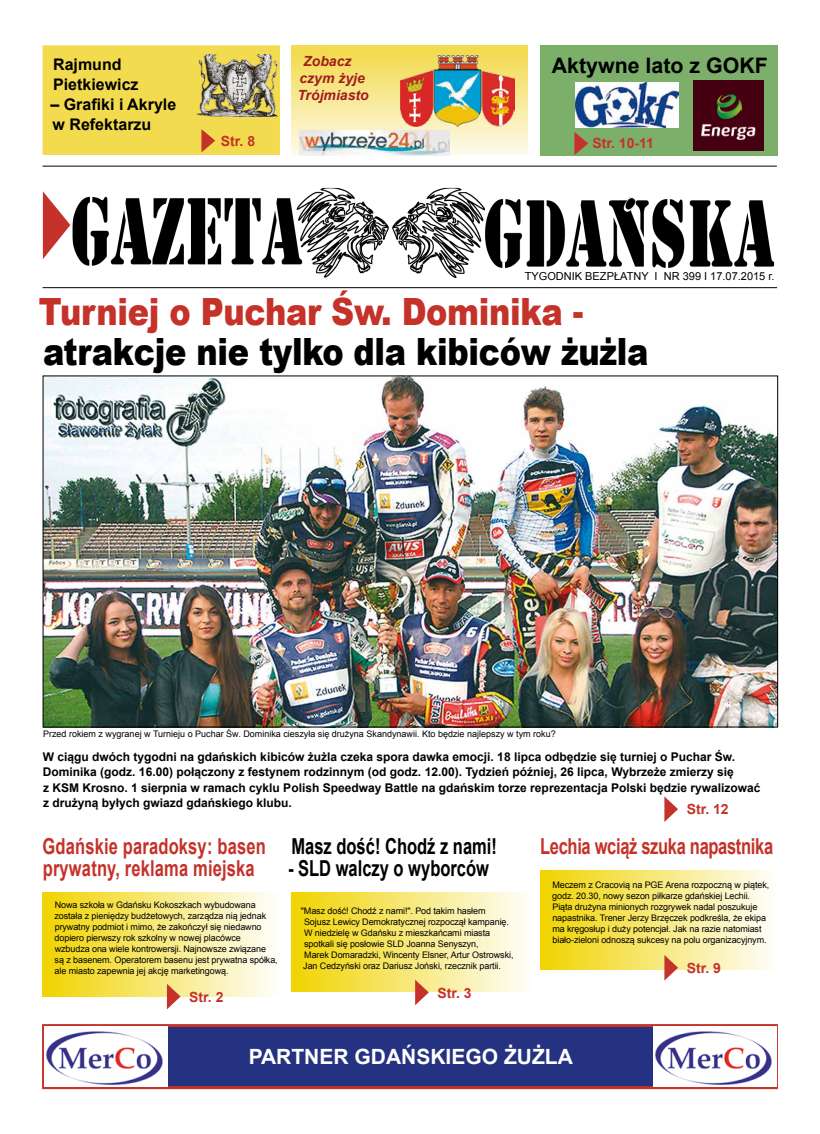
<style>
.page{position:relative;width:820px;height:1134px;background:#fff}
.page>*{position:absolute;margin:0;border:0;box-sizing:border-box;transform-origin:0 0}
.t1{font:900 37.6px "Arial";letter-spacing:-.01em;color:#000;scale:.85 1}
.t2{font:900 37.6px "Arial";letter-spacing:-.01em;color:#c4322a;scale:.85 1}
.t3{font:700 22px/22px "Arial";letter-spacing:.01em;color:#c4322a;scale:.75 1}
.t4{font:700 22px "Arial";color:#000;scale:.75 1}
.t5{font:700 22px "Arial";letter-spacing:-.02em;color:#c4322a;scale:.75 1}
.t6{font:700 21.4px "Arial";color:#000}
.t7{font:700 21px "Arial";color:#fff}
.t8{font:700 16px/20px "Arial";color:#000}
.t9{font:700 14px "Arial";color:#c4322a}
.t10{font:italic 700 14px/16.8px "Arial";color:#a21d1e}
.t11{font:700 12px/15.5px "Arial";color:#000}
.t12{font:11px "Arial";color:#000}
.t13{font:9px/11px "Arial";letter-spacing:-.01em;color:#000}
</style>
<div class="page">
<div style="left:291px;top:45px;width:236px;height:109px;background:linear-gradient(to bottom,#f1d846,#fdfae9)"></div>
<svg style="left:43px;top:191px;width:27px;height:68px"></svg>
<hr style="left:42px;top:166px;width:734px;height:1px;background:#000">
<hr style="left:43px;top:287px;width:733px;height:1px;background:#000">
<img style="left:72px;top:188px;width:702px;height:90px">
<div style="left:43px;top:892px;width:236px;height:105px;background:linear-gradient(to right,#f1d401,#fefefa)"></div>
<div style="left:540px;top:870px;width:236px;height:99px;background:linear-gradient(to right,#f1d400,#fefefa)"></div>
<img style="left:299px;top:130px;width:150px;height:25px">
<img style="left:400px;top:56px;width:114px;height:71px">
<svg style="left:167px;top:984px;width:13px;height:25px"></svg>
<svg style="left:664px;top:955px;width:13px;height:25px"></svg>
<svg style="left:664px;top:796px;width:13px;height:26px"></svg>
<div style="left:540px;top:45px;width:237px;height:110px;background:#7cb06a"></div>
<svg style="left:574px;top:132px;width:14px;height:23px"></svg>
<img style="left:575px;top:82px;width:103px;height:45px">
<img style="left:693px;top:81px;width:69px;height:69px">
<div style="left:291px;top:892px;width:240px;height:99px;background:linear-gradient(to right,#f1d400,#fefefa)"></div>
<div style="left:43px;top:45px;width:237px;height:110px;background:#f3db4f;border:1px solid #f3db4f"></div>
<svg style="left:201px;top:129px;width:14px;height:23px"></svg>
<img style="left:196px;top:54px;width:81px;height:63px">
<img style="left:45px;top:377px;width:730px;height:348px">
<div style="left:44px;top:1025px;width:732px;height:63px;background:#253281"></div>
<div style="left:42px;top:1024px;width:735px;height:65px;border:3px solid #c4322a"></div>
<img style="left:44px;top:1027px;width:124px;height:60px">
<img style="left:652px;top:1027px;width:124px;height:60px">
<svg style="left:415px;top:980px;width:13px;height:25px"></svg>
<h3 class="t8" style="left:53px;top:54px;width:87px">Rajmund<br>Pietkiewicz</h3>
<h3 class="t8" style="left:50px;top:94px;width:127px">– Grafiki i Akryle w Refektarzu</h3>
<h3 class="t9" style="left:221px;top:132px;width:36px">Str. 8</h3>
<h3 class="t10" style="left:297px;top:53px;width:73px;text-indent:6px">Zobacz czym żyje<br>Trójmiasto</h3>
<h3 class="t6" style="left:551px;top:51px;width:217px">Aktywne lato z GOKF</h3>
<h3 class="t9" style="left:592px;top:134px;width:63px">Str. 10-11</h3>
<p class="t12" style="left:524px;top:269px;width:251px">TYGODNIK BEZPŁATNY I NR 399 I 17.07.2015 r.</p>
<h1 class="t2" style="left:39px;top:284px;width:642px">Turniej o Puchar Św. Dominika -</h1>
<h1 class="t1" style="left:43px;top:324px;width:713px">atrakcje nie tylko dla kibiców żużla</h1>
<p class="t13" style="left:43px;top:728px;width:514px">Przed rokiem z wygranej w Turnieju o Puchar Św. Dominika cieszyła się drużyna Skandynawii. Kto będzie najlepszy w tym roku?</p>
<p class="t11" style="left:43px;top:749px;width:719px">W ciągu dwóch tygodni na gdańskich kibiców żużla czeka spora dawka emocji. 18 lipca odbędzie się turniej o Puchar Św.<br>Dominika (godz. 16.00) połączony z festynem rodzinnym (od godz. 12.00). Tydzień później, 26 lipca, Wybrzeże zmierzy się<br>z KSM Krosno. 1 sierpnia w ramach cyklu Polish Speedway Battle na gdańskim torze reprezentacja Polski będzie rywalizować z drużyną byłych gwiazd gdańskiego klubu.</p>
<h3 class="t9" style="left:686px;top:800px;width:44px">Str. 12</h3>
<h2 class="t3" style="left:42px;top:835px;width:299px">Gdańskie paradoksy: basen prywatny, reklama miejska</h2>
<h2 class="t4" style="left:291px;top:831px;width:275px">Masz dość! Chodź z nami!</h2>
<h2 class="t5" style="left:540px;top:831px;width:312px">Lechia wciąż szuka napastnika</h2>
<h2 class="t4" style="left:288px;top:853px;width:269px">- SLD walczy o wyborców</h2>
<p class="t13" style="left:552px;top:879px;width:218px">Meczem z Cracovią na PGE Arena rozpoczną w piątek, godz. 20.30, nowy sezon piłkarze gdańskiej Lechii.<br>Piąta drużyna minionych rozgrywek nadal poszukuje napastnika. Trener Jerzy Brzęczek podkreśla, że ekipa ma kręgosłup i duży potencjał. Jak na razie natomiast biało-zieloni odnoszą sukcesy na polu organizacyjnym.</p>
<p class="t13" style="left:54px;top:900px;width:225px">Nowa szkoła w Gdańsku Kokoszkach wybudowana została z pieniędzy budżetowych, zarządza nią jednak prywatny podmiot i mimo, że zakończył się niedawno dopiero pierwszy rok szkolny w nowej placówce wzbudza ona wiele kontrowersji. Najnowsze związane<br>są z basenem. Operatorem basenu jest prywatna spółka, ale miasto zapewnia jej akcję marketingową.</p>
<p class="t13" style="left:301px;top:906px;width:214px">"Masz dość! Chodź z nami!". Pod takim hasłem Sojusz Lewicy Demokratycznej rozpoczął kampanię.<br>W niedzielę w Gdańsku z mieszkańcami miasta spotkali się posłowie SLD Joanna Senyszyn,<br>Marek Domaradzki, Wincenty Elsner, Artur Ostrowski, Jan Cedzyński oraz Dariusz Joński, rzecznik partii.</p>
<h3 class="t9" style="left:686px;top:959px;width:36px">Str. 9</h3>
<h3 class="t9" style="left:189px;top:987px;width:36px">Str. 2</h3>
<h3 class="t9" style="left:437px;top:983px;width:36px">Str. 3</h3>
<h3 class="t7" style="left:248px;top:1043px;width:325px">PARTNER GDAŃSKIEGO ŻUŻLA</h3>
</div>
